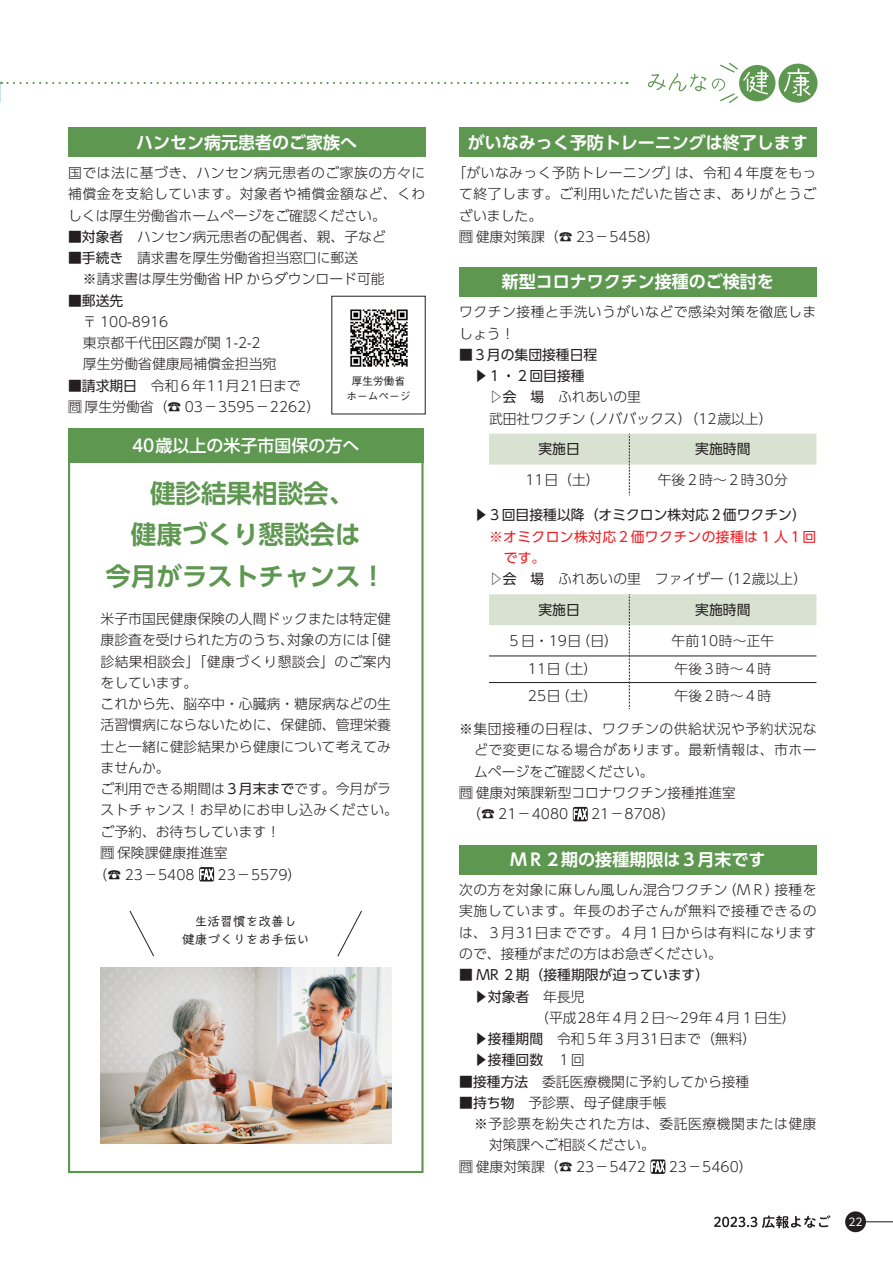
<style>
.page{position:relative;width:893px;height:1263px;background:#fff}
.page>*{position:absolute;margin:0;border:0;box-sizing:border-box;transform-origin:0 0}
.t1{font:700 25.5px "UD Shin Go Pro De";color:#5d9750}
.t2{font:700 16.95px "UD Shin Go Pro De";color:#fff}
.t3{font:500 16.95px "UD Shin Go Pro";color:#fff}
.t4{font:300 13.8px/21.3px "UD Shin Go Pro";color:#231f20;text-align:justify}
.t5{font:13.8px "UD Shin Go Pro";color:#231f20}
.t6{font:300 13.8px/21.3px "UD Shin Go Pro";letter-spacing:.025em;color:#231f20}
.t7{font:300 13.8px/21.3px "UD Shin Go Pro";letter-spacing:.035em;color:#231f20}
.t8{font:300 13.8px/21.3px "UD Shin Go Pro";letter-spacing:.04em;color:#231f20}
.t9{font:13.8px/21.3px "UD Shin Go Pro";letter-spacing:.025em;color:#ee1d23}
.t10{font:300 13.8px "UD Shin Go Pro";letter-spacing:.03em;color:#231f20}
.t11{font:12.75px "Talking Std";color:#231f20}
.t12{font:500 10.65px "Gothic BBB Pro";color:#231f20}
.t13{font:10.65px "UD Shin Go Pro";color:#fff}
.s1{font-weight:400}
.s2{font-weight:300}
</style>
<div class="page">
<hr style="left:861px;top:1221px;width:32px;height:1px;background:#231f20">
<div style="left:845px;top:1211px;width:21px;height:21px;background:#231f20;border-radius:50%"></div>
<svg style="left:648px;top:73px;width:58px;height:18px"></svg>
<div style="left:739px;top:65px;width:36px;height:36px;background:#5d9750;border-radius:50%"></div>
<div style="left:778px;top:64px;width:39px;height:39px;background:#5d9750;border-radius:50%"></div>
<svg style="left:784px;top:68px;width:27px;height:28px"></svg>
<svg style="left:712px;top:63px;width:57px;height:40px"></svg>
<div style="left:459px;top:845px;width:357px;height:29px;background:#5d9750"></div>
<svg style="left:651px;top:1159px;width:14px;height:15px"></svg>
<div style="left:459px;top:267px;width:357px;height:30px;background:#5d9750"></div>
<svg style="left:489px;top:434px;width:327px;height:61px"></svg>
<svg style="left:489px;top:594px;width:327px;height:115px"></svg>
<hr style="left:489px;top:656px;width:140px;height:1px;background:#231f20">
<hr style="left:629px;top:656px;width:187px;height:1px;background:#231f20">
<hr style="left:489px;top:682px;width:140px;height:1px;background:#231f20">
<hr style="left:629px;top:682px;width:187px;height:1px;background:#231f20">
<svg style="left:573px;top:807px;width:15px;height:14px"></svg>
<svg style="left:573px;top:806px;width:14px;height:16px"></svg>
<div style="left:68px;top:429px;width:356px;height:744px;border:2px solid #5d9750"></div>
<div style="left:68px;top:429px;width:356px;height:34px;background:#5d9750"></div>
<svg style="left:199px;top:867px;width:15px;height:14px"></svg>
<svg style="left:200px;top:867px;width:14px;height:15px"></svg>
<img style="left:101px;top:967px;width:290px;height:176px">
<svg style="left:129px;top:910px;width:26px;height:47px"></svg>
<svg style="left:337px;top:910px;width:25px;height:47px"></svg>
<div style="left:68px;top:128px;width:357px;height:29px;background:#5d9750"></div>
<img style="left:350px;top:309px;width:58px;height:58px">
<svg style="left:714px;top:1215px;width:116px;height:13px"></svg>
<svg style="left:1px;top:82px;width:626px;height:2px"></svg>
<div style="left:459px;top:128px;width:357px;height:29px;background:#5d9750"></div>
<p class="t2" style="left:136px;top:129px;width:223px">ハンセン病元患者のご家族へ</p>
<p class="t4" style="left:68px;top:162px;width:359px">国では法に基づき、ハンセン病元患者のご家族の方々に補償金を支給しています。対象者や補償金額など、くわしくは厚生労働省ホームページをご確認ください。</p>
<p class="t4" style="left:68px;top:225px;width:319px"><span class="s1">■対象者</span>　ハンセン病元患者の配偶者、親、子など</p>
<p class="t4" style="left:68px;top:247px;width:292px"><span class="s1">■手続き</span>　請求書を厚生労働省担当窓口に郵送</p>
<p class="t4" style="left:83px;top:268px;width:303px">※請求書は厚生労働省 HP からダウンロード可能</p>
<p class="t5" style="left:68px;top:289px;width:57px">■郵送先</p>
<p class="t4" style="left:83px;top:310px;width:87px">〒 100-8916</p>
<p class="t4" style="left:83px;top:332px;width:179px">東京都千代田区霞が関 1-2-2</p>
<p class="t4" style="left:83px;top:353px;width:195px">厚生労働省健康局補償金担当宛</p>
<p class="t4" style="left:68px;top:374px;width:234px">■<span class="s1">請求期日</span>　令和６年11月21日まで</p>
<p class="t4" style="left:68px;top:395px;width:254px">問厚生労働省)☎ 03－3595－2262(</p>
<p class="t12" style="left:352px;top:372px;width:55px">厚生労働省</p>
<p class="t12" style="left:347px;top:387px;width:65px">ホームページ</p>
<p class="t3" style="left:132px;top:432px;width:229px">40歳以上の米子市国保の方へ</p>
<p class="t1" style="left:150px;top:472px;width:206px">健診結果相談会、</p>
<p class="t1" style="left:131px;top:514px;width:231px">健康づくり懇談会は</p>
<p class="t1" style="left:105px;top:555px;width:282px">今月がラストチャンス!</p>
<p class="t4" style="left:101px;top:608px;width:292px;text-align:right">米子市国民健康保険の人間ドックまたは特定健「健</p>
<p class="t4" style="left:101px;top:629px;width:292px;text-align:left">康診査を受けられた方のうち、<br>診結果相談会」「健康づくり懇談会」のご案内をしています。</p>
<p class="t4" style="left:101px;top:693px;width:292px">これから先、脳卒中・心臓病・糖尿病などの生活習慣病にならないために、保健師、管理栄養士と一緒に健診結果から健康について考えてみませんか。</p>
<p class="t4" style="left:101px;top:778px;width:299px;text-align:left">ご利用できる期間は<span class="s1">３月末まで</span>です。今月がラストチャンス！お早めにお申し込みください。ご予約、お待ちしています!</p>
<p class="t4" style="left:101px;top:841px;width:129px">問保険課健康推進室</p>
<p class="t4" style="left:218px;top:863px;width:85px">23－5579(</p>
<p class="t4" style="left:287px;top:629px;width:84px">対象の方には</p>
<p class="t4" style="left:94px;top:863px;width:103px">)☎ 23－5408</p>
<p class="t11" style="left:195px;top:912px;width:104px">生活習慣を改善し</p>
<p class="t11" style="left:182px;top:930px;width:129px">健康づくりをお手伝い</p>
<p class="t2" style="left:468px;top:129px;width:342px">がいなみっく予防トレーニングは終了します</p>
<p class="t10" style="left:675px;top:162px;width:143px">は、令和４年度をもっ</p>
<p class="t8" style="left:459px;top:162px;width:359px;text-indent:-7px">「がいなみっく予防トレーニング」<br>て終了します。ご利用いただいた皆さま、ありがとうございました。</p>
<p class="t4" style="left:459px;top:225px;width:202px">問健康対策課)☎ 23－5458(</p>
<p class="t2" style="left:502px;top:268px;width:274px">新型コロナワクチン接種のご検討を</p>
<p class="t7" style="left:459px;top:301px;width:359px">ワクチン接種と手洗いうがいなどで感染対策を徹底しましょう!</p>
<p class="t5" style="left:459px;top:343px;width:140px">■３月の集団接種日程</p>
<p class="t5" style="left:474px;top:365px;width:112px"><span class="s2">▶</span>１・２回目接種</p>
<p class="t4" style="left:530px;top:386px;width:112px"><span class="s1">場</span>　ふれあいの里</p>
<p class="t5" style="left:489px;top:386px;width:29px">▷会</p>
<p class="t4" style="left:581px;top:407px;width:193px">（ノババックス）（12歳以上(</p>
<p class="t4" style="left:489px;top:407px;width:98px">武田社ワクチン</p>
<p class="t5" style="left:538px;top:438px;width:43px">実施日</p>
<p class="t5" style="left:695px;top:438px;width:57px">実施時間</p>
<p class="t4" style="left:525px;top:469px;width:76px">11日（土）</p>
<p class="t5" style="left:474px;top:504px;width:333px">▶３回目接種以降（オミクロン株対応２価ワクチン(</p>
<p class="t9" style="left:504px;top:525px;width:314px;text-indent:-15px">※オミクロン株対応２価ワクチンの接種は 1 人１回です。</p>
<p class="t4" style="left:719px;top:568px;width:90px">（12歳以上(</p>
<p class="t4" style="left:658px;top:469px;width:132px">午後２時～２時30分</p>
<p class="t4" style="left:530px;top:568px;width:195px"><span class="s1">場　</span>ふれあいの里　ファイザー</p>
<p class="t5" style="left:489px;top:568px;width:29px">▷会</p>
<p class="t5" style="left:538px;top:598px;width:43px">実施日</p>
<p class="t5" style="left:695px;top:598px;width:57px">実施時間</p>
<p class="t4" style="left:577px;top:629px;width:43px">（日）</p>
<p class="t4" style="left:507px;top:629px;width:76px">５日・19日</p>
<p class="t4" style="left:672px;top:629px;width:104px">午前10時～正午</p>
<p class="t4" style="left:556px;top:658px;width:43px">（土）</p>
<p class="t4" style="left:528px;top:658px;width:34px">11日</p>
<p class="t4" style="left:674px;top:658px;width:98px">午後３時～４時</p>
<p class="t4" style="left:556px;top:685px;width:43px">（土）</p>
<p class="t4" style="left:674px;top:685px;width:98px">午後２時～４時</p>
<p class="t4" style="left:528px;top:685px;width:34px">25日</p>
<p class="t4" style="left:474px;top:718px;width:344px;text-indent:-15px">※集団接種の日程は、ワクチンの供給状況や予約状況などで変更になる場合があります。最新情報は、市ホームページをご確認ください。</p>
<p class="t4" style="left:459px;top:781px;width:278px">問健康対策課新型コロナワクチン接種推進室</p>
<p class="t4" style="left:591px;top:803px;width:85px">21－8708(</p>
<p class="t4" style="left:467px;top:803px;width:103px">)☎ 21－4080</p>
<p class="t2" style="left:510px;top:846px;width:257px">ＭＲ２期の接種期限は３月末です</p>
<p class="t4" style="left:723px;top:879px;width:58px">（ＭＲ）</p>
<p class="t6" style="left:459px;top:879px;width:359px">次の方を対象に麻しん風しん混合ワクチン<br>実施しています。年長のお子さんが無料で接種できるのは、３月31日までです。４月１日からは有料になりますので、接種がまだの方はお急ぎください。</p>
<p class="t5" style="left:459px;top:964px;width:252px">■ MR ２期（接種期限が迫っています(</p>
<p class="t5" style="left:474px;top:985px;width:112px">▶対象者<span class="s2">　年長児</span></p>
<p class="t4" style="left:535px;top:1006px;width:262px">（平成28年４月２日～29年４月１日生(</p>
<p class="t4" style="left:474px;top:1028px;width:284px"><span class="s1">▶接種期間</span>　令和５年３月31日まで（無料(</p>
<p class="t5" style="left:474px;top:1049px;width:112px">▶接種回数<span class="s2">　１回</span></p>
<p class="t4" style="left:459px;top:1070px;width:292px"><span class="s1">■接種方法</span>　委託医療機関に予約してから接種</p>
<p class="t4" style="left:459px;top:1091px;width:209px"><span class="s1">■持ち物</span>　予診票、母子健康手帳</p>
<p class="t7" style="left:489px;top:1113px;width:329px;text-indent:-15px">※予診票を紛失された方は、委託医療機関または健康対策課へご相談ください。</p>
<p class="t4" style="left:669px;top:1155px;width:85px">23－5460(</p>
<p class="t4" style="left:774px;top:879px;width:44px">接種を</p>
<p class="t4" style="left:459px;top:1155px;width:188px">問健康対策課)☎ 23－5472</p>
<p class="t13" style="left:848px;top:1213px;width:16px">22</p>
</div>
